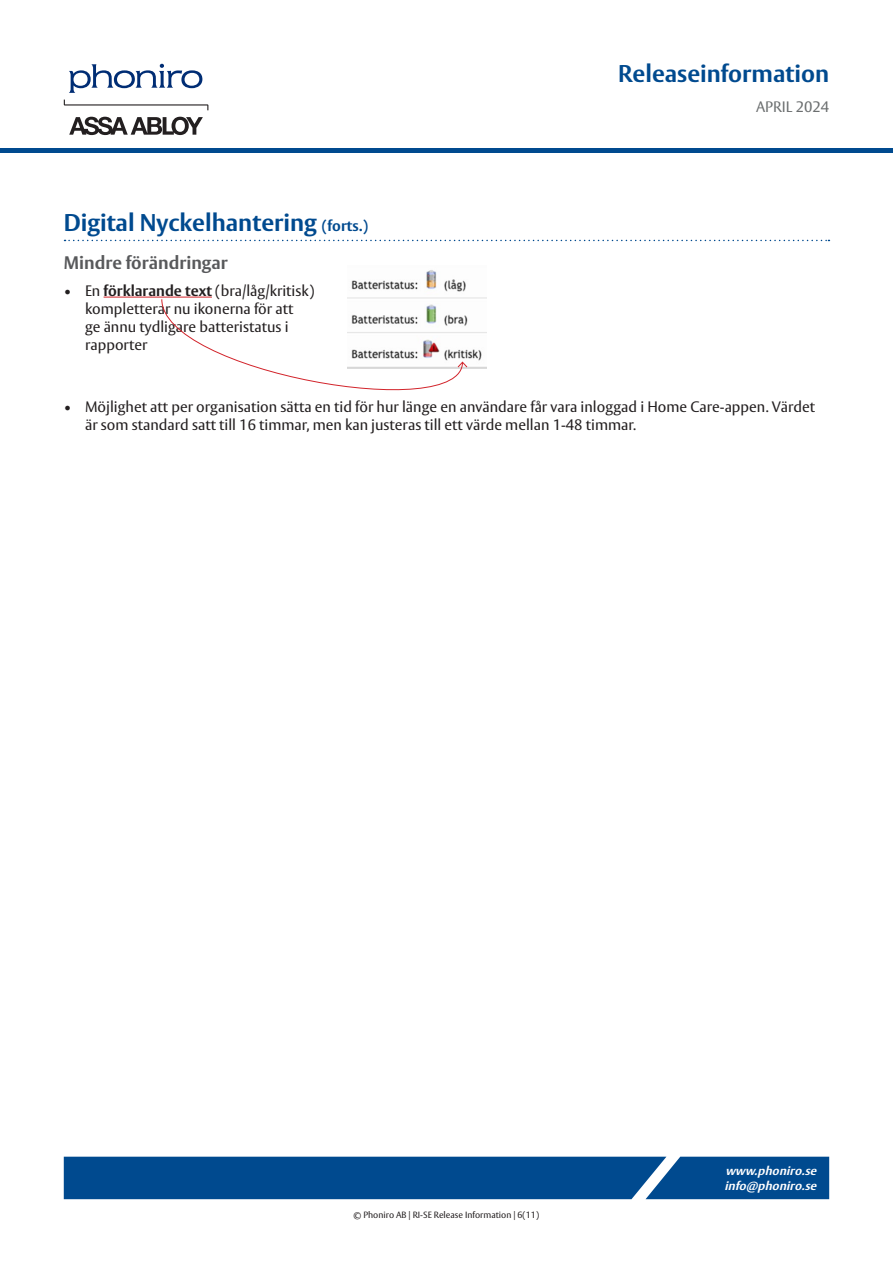
<style>
.page{position:relative;width:893px;height:1263px;background:#fff}
.page>*{position:absolute;margin:0;border:0;box-sizing:border-box;transform-origin:0 0}
.t1{font:700 24px "ASSA Vesta";color:#004a8f}
.t2{font:700 18px "ASSA Vesta";color:#58595b}
.t3{font:15px/18px "ASSA Vesta";color:#231f20}
.t4{font:15px "ASSA Vesta";color:#6c6f70}
.t5{font:italic 700 12px/14.4px "ASSA Vesta";color:#fff}
.t6{font:9px "ASSA Vesta";color:#231f20}
.s1{font-size:15px}
.s2{font-weight:700}
</style>
<div class="page">
<div style="left:64px;top:1157px;width:765px;height:42px;background:#004a8f"></div>
<svg style="left:69px;top:117px;width:134px;height:18px"></svg>
<svg style="left:69px;top:64px;width:133px;height:29px"></svg>
<svg style="left:64px;top:100px;width:144px;height:10px"></svg>
<hr style="left:0;top:149px;width:893px;height:4px;background:#004a8f">
<hr style="left:104px;top:297px;width:108px;height:1px;background:#d2232a">
<svg style="left:65px;top:240px;width:764px;height:1px"></svg>
<img style="left:348px;top:270px;width:138px;height:98px">
<svg style="left:161px;top:299px;width:306px;height:92px"></svg>
<h1 class="t1" style="left:64px;top:208px;width:306px">Digital Nyckelhantering <span class="s1">(forts.)</span></h1>
<p class="t2" style="left:64px;top:252px;width:165px">Mindre förändringar</p>
<p class="t3" style="left:85px;top:282px;width:231px;text-indent:-21px">• En <span class="s2">förklarande text</span> (bra/låg/kritisk) kompletterar nu ikonerna för att<br>ge ännu tydligare batteristatus i rapporter</p>
<h1 class="t1" style="left:618px;top:59px;width:212px">Releaseinformation</h1>
<p class="t4" style="left:756px;top:98px;width:75px">APRIL 2024</p>
<p class="t3" style="left:85px;top:398px;width:732px;text-indent:-21px">• Möjlighet att per organisation sätta en tid för hur länge en användare får vara inloggad i Home Care-appen. Värdet är som standard satt till 16 timmar, men kan justeras till ett värde mellan 1-48 timmar.</p>
<p class="t6" style="left:354px;top:1209px;width:187px">© Phoniro AB | RI-SE Release Information | 6(11)</p>
<p class="t5" style="left:724px;top:1164px;width:97px">www.phoniro.se info@phoniro.se</p>
</div>
